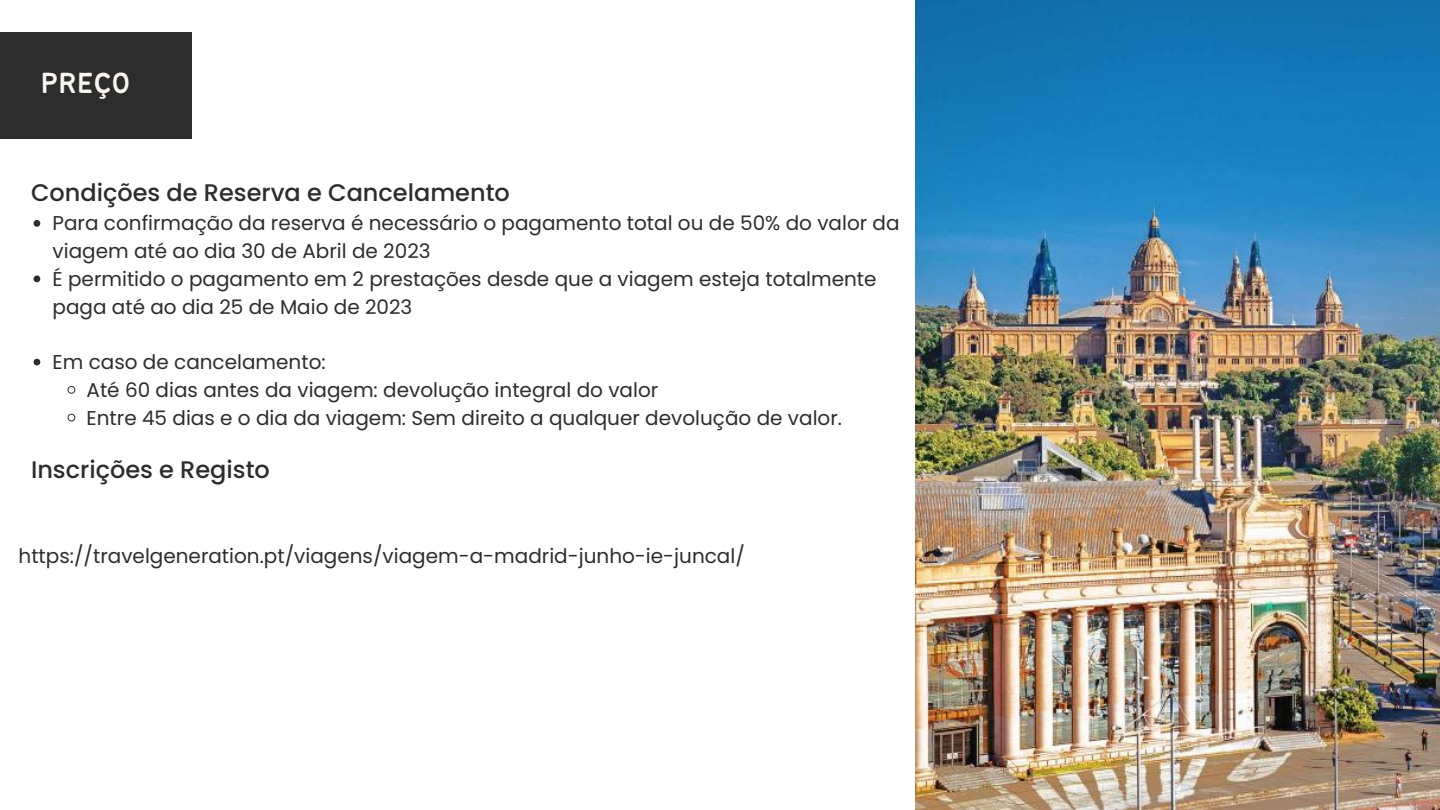
<style>
.page{position:relative;width:1440px;height:810px;background:#fff}
.page>*{position:absolute;margin:0;border:0;box-sizing:border-box;transform-origin:0 0}
.t1{font:32px "Bantayog";color:#f9f5f0}
.t2{font:500 24px "Poppins";color:#2d2d2d}
.t3{font:20px/27.8px "Poppins";color:#2d2d2d}
</style>
<div class="page">
<img style="left:915px;top:0;width:525px;height:810px">
<div style="left:0;top:32px;width:191px;height:107px;background:#2d2d2d"></div>
<svg style="left:34px;top:220px;width:6px;height:7px"></svg>
<svg style="left:34px;top:275px;width:6px;height:7px"></svg>
<svg style="left:34px;top:359px;width:6px;height:6px"></svg>
<svg style="left:67px;top:386px;width:9px;height:8px"></svg>
<svg style="left:67px;top:413px;width:9px;height:9px"></svg>
<h1 class="t1" style="left:40px;top:70px;width:91px">PREÇO</h1>
<p class="t2" style="left:31px;top:176px;width:480px">Condições de Reserva e Cancelamento</p>
<p class="t3" style="left:53px;top:210px;width:849px">Para confirmação da reserva é necessário o pagamento total ou de 50% do valor da viagem até ao dia 30 de Abril de 2023<br>É permitido o pagamento em 2 prestações desde que a viagem esteja totalmente paga até ao dia 25 de Maio de 2023</p>
<p class="t3" style="left:87px;top:348px;width:757px;text-indent:-34px">Em caso de cancelamento:<br>Até 60 dias antes da viagem: devolução integral do valor<br>Entre 45 dias e o dia da viagem: Sem direito a qualquer devolução de valor.</p>
<p class="t2" style="left:31px;top:453px;width:240px">Inscrições e Registo</p>
<p class="t3" style="left:19px;top:542px;width:728px">https://travelgeneration.pt/viagens/viagem-a-madrid-junho-ie-juncal/</p>
</div>
